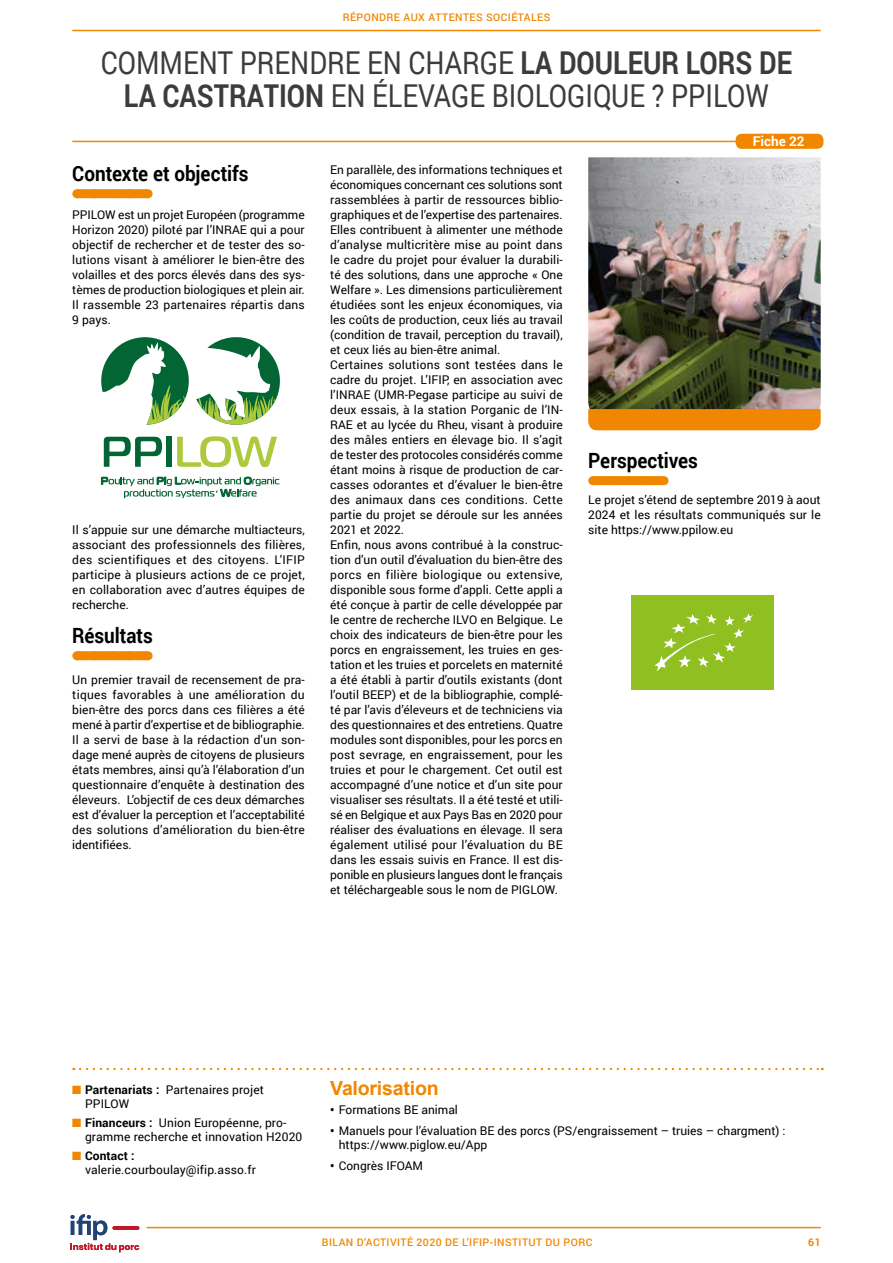
<style>
.page{position:relative;width:893px;height:1263px;background:#fff}
.page>*{position:absolute;margin:0;border:0;box-sizing:border-box;transform-origin:0 0}
.bilan_titre1_Intitul{font:31.5px/33px "Roboto";color:#3c3c3b;text-align:center;scale:.85 1}
.bilan_titre2_objecti{font:700 21px "Roboto";color:#000;scale:.9 1}
.Bilan_En_savoir{font:700 19.5px "Arial";letter-spacing:-.01em;color:#f18700}
.numero_fiche{font:700 13.5px "Roboto";color:#fff}
.Bilan_texte_normal{font:12px/15px "Roboto";color:#000;text-align:justify}
.t1{font:500 10.5px "Roboto";letter-spacing:.04em;color:#f18700}
.t2{font:700 10.5px "Roboto";color:#f18700}
.s1{font-weight:700}
.s2{color:#f18700}
</style>
<div class="page">
<svg style="left:71px;top:1214px;width:68px;height:38px"></svg>
<hr style="left:113px;top:1226px;width:26px;height:4px;background:#c11728;border-radius:2px">
<hr style="left:72px;top:30px;width:749px;height:1px;background:#f18700">
<hr style="left:147px;top:1227px;width:674px;height:1px;background:#f18700">
<hr style="left:72px;top:141px;width:749px;height:1px;background:#f18700">
<div style="left:736px;top:134px;width:87px;height:15px;background:#f18700;border-radius:6px"></div>
<svg style="left:80px;top:1068px;width:743px;height:2px"></svg>
<div style="left:77px;top:189px;width:70px;height:9px;background:#f18700"></div>
<svg style="left:94px;top:189px;width:44px;height:1px"></svg>
<div style="left:77px;top:651px;width:70px;height:9px;background:#f18700"></div>
<svg style="left:94px;top:651px;width:44px;height:1px"></svg>
<div style="left:592px;top:476px;width:71px;height:9px;background:#f18700"></div>
<svg style="left:612px;top:476px;width:42px;height:1px"></svg>
<svg style="left:101px;top:337px;width:88px;height:88px"></svg>
<svg style="left:196px;top:337px;width:84px;height:88px"></svg>
<svg style="left:104px;top:437px;width:58px;height:30px"></svg>
<div style="left:166px;top:437px;width:6px;height:30px;background:#026533"></div>
<svg style="left:177px;top:436px;width:100px;height:31px"></svg>
<svg style="left:101px;top:477px;width:178px;height:21px"></svg>
<img style="left:588px;top:157px;width:233px;height:252px">
<div style="left:588px;top:409px;width:233px;height:21px;background:#f18700"></div>
<div style="left:631px;top:595px;width:143px;height:95px;background:#90bf21"></div>
<svg style="left:655px;top:614px;width:98px;height:57px"></svg>
<p class="t1" style="left:343px;top:10px;width:209px">RÉPONDRE AUX ATTENTES SOCIÉTALES</p>
<p class="bilan_titre1_Intitul" style="left:101px;top:46px;width:815px">COMMENT PRENDRE EN CHARGE <span class="s1">LA DOULEUR LORS DE<br>LA CASTRATION</span> EN ÉLEVAGE BIOLOGIQUE ? PPILOW</p>
<p class="bilan_titre2_objecti" style="left:72px;top:158px;width:197px">Contexte et objectifs</p>
<p class="Bilan_texte_normal" style="left:72px;top:207px;width:234px">PPILOW est un projet Européen (programme Horizon 2020) piloté par l’INRAE qui a pour objectif de rechercher et de tester des so&shy;lutions visant à améliorer le bien-être des volailles et des porcs élevés dans des sys&shy;tèmes de production biologiques et plein air.<br>Il rassemble 23 partenaires répartis dans 9 pays.</p>
<p class="Bilan_texte_normal" style="left:72px;top:522px;width:234px">Il s’appuie sur une démarche multiacteurs, associant des professionnels des filières, des scientifiques et des citoyens. L’IFIP participe à plusieurs actions de ce projet, en collaboration avec d’autres équipes de recherche.</p>
<p class="bilan_titre2_objecti" style="left:72px;top:620px;width:91px">Résultats</p>
<p class="Bilan_texte_normal" style="left:72px;top:672px;width:234px">Un premier travail de recensement de pra&shy;tiques favorables à une amélioration du bien-être des porcs dans ces filières a été mené à partir d’expertise et de bibliographie.<br>Il a servi de base à la rédaction d’un son&shy;dage mené auprès de citoyens de plusieurs états membres, ainsi qu’à l’élaboration d’un questionnaire d’enquête à destination des éleveurs. L’objectif de ces deux démarches est d’évaluer la perception et l’acceptabilité des solutions d’amélioration du bien-être identifiées.</p>
<p class="Bilan_texte_normal" style="left:330px;top:162px;width:234px">En parallèle, des informations techniques et économiques concernant ces solutions sont rassemblées à partir de ressources biblio&shy;graphiques et de l’expertise des partenaires.<br>Elles contribuent à alimenter une méthode d’analyse multicritère mise au point dans le cadre du projet pour évaluer la durabili&shy;té des solutions, dans une approche « One Welfare ». Les dimensions particulièrement étudiées sont les enjeux économiques, via les coûts de production, ceux liés au travail (condition de travail, perception du travail), et ceux liés au bien-être animal.</p>
<p class="Bilan_texte_normal" style="left:330px;top:357px;width:234px">Certaines solutions sont testées dans le cadre du projet. L’IFIP, en association avec l’INRAE (UMR-Pegase participe au suivi de deux essais, à la station Porganic de l’IN-RAE et au lycée du Rheu, visant à produire des mâles entiers en élevage bio. Il s’agit de tester des protocoles considérés comme étant moins à risque de production de car&shy;casses odorantes et d’évaluer le bien-être des animaux dans ces conditions. Cette partie du projet se déroule sur les années 2021 et 2022.</p>
<p class="Bilan_texte_normal" style="left:330px;top:537px;width:234px">Enfin, nous avons contribué à la construc&shy;tion d’un outil d’évaluation du bien-être des porcs en filière biologique ou extensive, disponible sous forme d’appli. Cette appli a été conçue à partir de celle développée par le centre de recherche ILVO en Belgique. Le choix des indicateurs de bien-être pour les porcs en engraissement, les truies en ges&shy;tation et les truies et porcelets en maternité a été établi à partir d’outils existants (dont l’outil BEEP) et de la bibliographie, complé&shy;té par l’avis d’éleveurs et de techniciens via des questionnaires et des entretiens. Quatre modules sont disponibles, pour les porcs en post sevrage, en engraissement, pour les truies et pour le chargement. Cet outil est accompagné d’une notice et d’un site pour visualiser ses résultats. Il a été testé et utili&shy;sé en Belgique et aux Pays Bas en 2020 pour réaliser des évaluations en élevage. Il sera également utilisé pour l’évaluation du BE dans les essais suivis en France. Il est dis&shy;ponible en plusieurs langues dont le français et téléchargeable sous le nom de PIGLOW.</p>
<p class="numero_fiche" style="left:753px;top:131px;width:54px">Fiche 22</p>
<p class="bilan_titre2_objecti" style="left:588px;top:445px;width:123px">Perspectives</p>
<p class="Bilan_texte_normal" style="left:588px;top:492px;width:234px">Le projet s’étend de septembre 2019 à aout 2024 et les résultats communiqués sur le site https://www.ppilow.eu</p>
<p class="Bilan_texte_normal" style="left:85px;top:1082px;width:181px;line-height:14.4px;text-indent:-13px"><span class="s2">■</span> <span class="s1">Partenariats :</span> Partenaires projet<br>PPILOW</p>
<p class="Bilan_texte_normal" style="left:85px;top:1115px;width:219px;line-height:14.4px;text-indent:-13px"><span class="s2">■</span> <span class="s1">Financeurs :</span> Union Européenne, pro&shy;gramme recherche et innovation H2020</p>
<p class="Bilan_texte_normal" style="left:85px;top:1148px;width:172px;line-height:14.4px;text-indent:-13px"><span class="s2">■</span> <span class="s1">Contact : </span>valerie.courboulay@ifip.asso.fr</p>
<p class="Bilan_En_savoir" style="left:330px;top:1075px;width:110px">Valorisation</p>
<p class="Bilan_texte_normal" style="left:330px;top:1102px;width:129px"><span class="s1">•</span> Formations BE animal</p>
<p class="Bilan_texte_normal" style="left:339px;top:1123px;width:448px;line-height:14.4px;text-indent:-9px"><span class="s1">•</span> Manuels pour l’évaluation BE des porcs (PS/engraissement – truies – chargment) : https://www.piglow.eu/App</p>
<p class="Bilan_texte_normal" style="left:330px;top:1158px;width:94px"><span class="s1">•</span> Congrès IFOAM</p>
<p class="t1" style="left:322px;top:1235px;width:272px">BILAN D’ACTIVITÉ 2020 DE L’IFIP-INSTITUT DU PORC</p>
<p class="t2" style="left:808px;top:1235px;width:14px">61</p>
</div>
